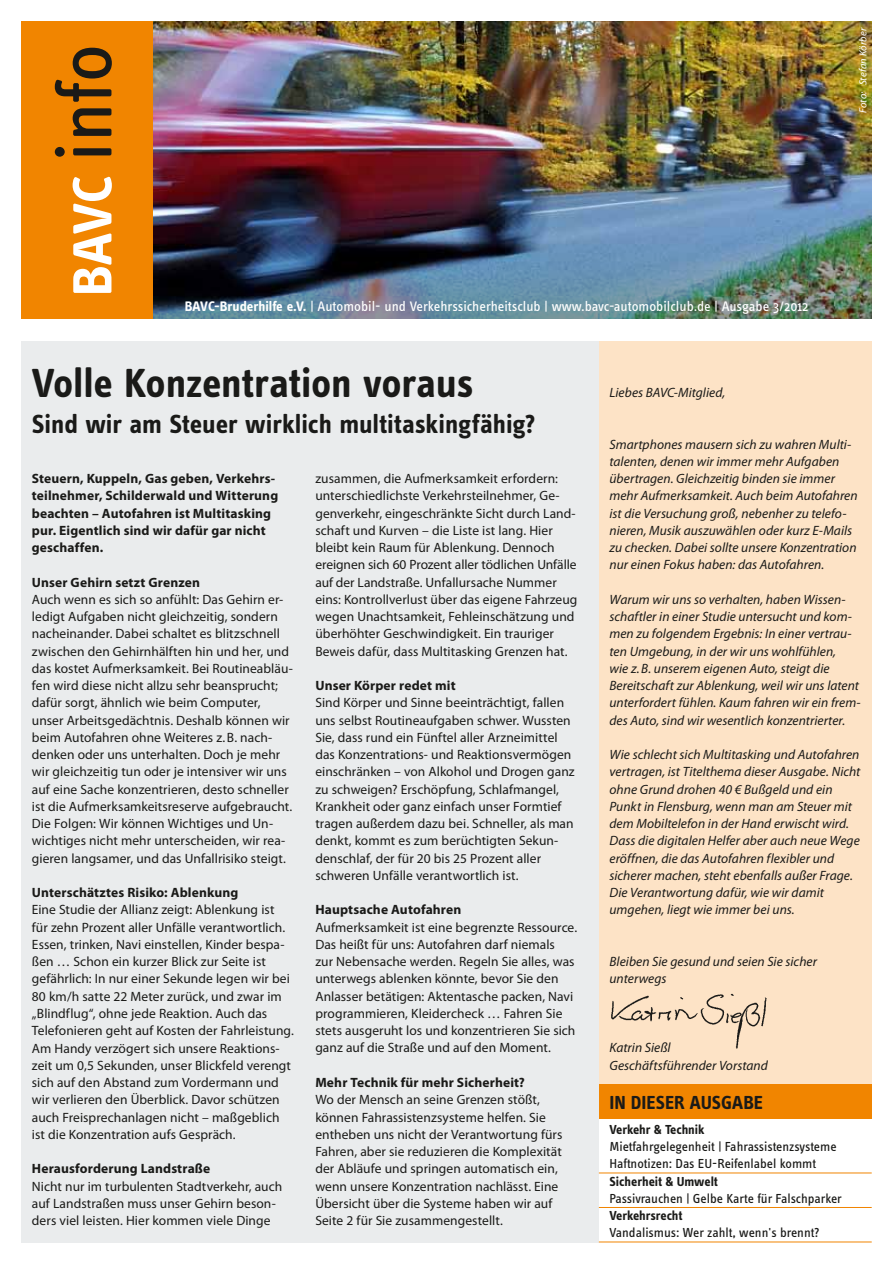
<style>
.page{position:relative;width:893px;height:1263px;background:#fff}
.page>*{position:absolute;margin:0;border:0;box-sizing:border-box;transform-origin:0 0}
.t1{font:700 57px "Info Text";color:#fff}
.t2{font:700 42px "Info Text";letter-spacing:-.01em;color:#1a1a18}
.t3{font:700 27px "Info Text";letter-spacing:-.005em;color:#1a1a18}
.t4{font:700 19.5px "Info Text";letter-spacing:-.005em;color:#1a1a18}
.t5{font:14.25px "Info Text";color:#fff}
.t6{font:13.5px/17.2px "Myriad Pro";letter-spacing:.005em;color:#1a1a18}
.t7{font:italic 13.5px/17.2px "Myriad Pro";letter-spacing:.005em;color:#1a1a18}
.t8{font:700 13.5px/17.2px "Myriad Pro";letter-spacing:.01em;color:#1a1a18}
.t9{font:13.5px/17.2px "Info Text";color:#1a1a18}
.t10{font:700 13.5px "Info Text";letter-spacing:-.005em;color:#1a1a18}
.t11{font:italic 10.5px "Myriad Pro";letter-spacing:.015em;color:#fff}
.s1{font-weight:400;font-size:79.5px;color:#1a1a18}
.s2{font-weight:700}
</style>
<div class="page">
<div style="left:21px;top:341px;width:578px;height:901px;background:#eaeced"></div>
<div style="left:599px;top:341px;width:273px;height:753px;background:#fde3c6"></div>
<img style="left:152px;top:21px;width:720px;height:221px">
<img style="left:611px;top:993px;width:156px;height:56px">
<img style="left:152px;top:242px;width:720px;height:77px">
<div style="left:21px;top:21px;width:131px;height:298px;background:#f18500"></div>
<hr style="left:599px;top:1172px;width:273px;height:1px;background:#f18500">
<hr style="left:599px;top:1207px;width:273px;height:1px;background:#f18500">
<hr style="left:599px;top:1241px;width:273px;height:1px;background:#f18500">
<div style="left:599px;top:1084px;width:273px;height:35px;background:#f18500"></div>
<h1 class="t1" style="left:60px;top:296px;width:254px;rotate:-90deg">BAVC <span class="s1">info</span></h1>
<p class="t11" style="left:857px;top:113px;width:87px;rotate:-90deg">Foto: Stefan Körber</p>
<p class="t5" style="left:185px;top:298px;width:625px"><span class="s2">BAVC-Bruderhilfe e.V.</span> | Automobil- und Verkehrssicherheitsclub | www.bavc-automobilclub.de | Ausgabe 3/2012</p>
<h2 class="t2" style="left:32px;top:359px;width:443px">Volle Konzentration voraus</h2>
<h3 class="t3" style="left:32px;top:408px;width:505px">Sind wir am Steuer wirklich multitaskingfähig?</h3>
<p class="t8" style="left:32px;top:469px;width:248px">Steuern, Kuppeln, Gas geben, Verkehrs&shy;teilnehmer, Schilderwald und Witterung beachten – Autofahren ist Multitasking pur. Eigentlich sind wir dafür gar nicht geschaffen.</p>
<p class="t8" style="left:32px;top:573px;width:170px">Unser Gehirn setzt Grenzen</p>
<p class="t6" style="left:32px;top:590px;width:262px">Auch wenn es sich so anfühlt: Das Gehirn er&shy;ledigt Aufgaben nicht gleichzeitig, sondern nacheinander. Dabei schaltet es blitzschnell zwischen den Gehirnhälften hin und her, und das kostet Aufmerksamkeit. Bei Routineabläu&shy;fen wird diese nicht allzu sehr beansprucht; dafür sorgt, ähnlich wie beim Computer, unser Arbeitsgedächtnis. Deshalb können wir beim Autofahren ohne Weiteres z.B. nach&shy;denken oder uns unterhalten. Doch je mehr wir gleichzeitig tun oder je intensiver wir uns auf eine Sache konzentrieren, desto schneller ist die Aufmerksamkeitsreserve aufgebraucht.<br>Die Folgen: Wir können Wichtiges und Un&shy;wichtiges nicht mehr unterscheiden, wir rea&shy;gieren langsamer, und das Unfallrisiko steigt.</p>
<p class="t8" style="left:32px;top:883px;width:208px">Unterschätztes Risiko: Ablenkung</p>
<p class="t6" style="left:32px;top:901px;width:264px">Eine Studie der Allianz zeigt: Ablenkung ist<br>für zehn Prozent aller Unfälle verantwortlich.<br>Essen, trinken, Navi einstellen, Kinder bespa&shy;ßen … Schon ein kurzer Blick zur Seite ist gefährlich: In nur einer Sekunde legen wir bei 80 km/h satte 22 Meter zurück, und zwar im „Blindflug“, ohne jede Reaktion. Auch das Telefonieren geht auf Kosten der Fahrleistung.<br>Am Handy verzögert sich unsere Reaktions&shy;zeit um 0,5 Sekunden, unser Blickfeld verengt sich auf den Abstand zum Vordermann und wir verlieren den Überblick. Davor schützen auch Freisprechanlagen nicht – maßgeblich ist die Konzentration aufs Gespräch.</p>
<p class="t8" style="left:32px;top:1160px;width:180px">Herausforderung Landstraße</p>
<p class="t6" style="left:32px;top:1177px;width:252px">Nicht nur im turbulenten Stadtverkehr, auch auf Landstraßen muss unser Gehirn beson&shy;ders viel leisten. Hier kommen viele Dinge</p>
<p class="t6" style="left:315px;top:470px;width:264px">zusammen, die Aufmerksamkeit erfordern: unterschiedlichste Verkehrsteilnehmer, Ge&shy;genverkehr, eingeschränkte Sicht durch Land&shy;schaft und Kurven – die Liste ist lang. Hier bleibt kein Raum für Ablenkung. Dennoch ereignen sich 60 Prozent aller tödlichen Unfälle auf der Landstraße. Unfallursache Nummer eins: Kontrollverlust über das eigene Fahrzeug wegen Unachtsamkeit, Fehleinschätzung und überhöhter Geschwindigkeit. Ein trauriger Beweis dafür, dass Multitasking Grenzen hat.</p>
<p class="t8" style="left:315px;top:676px;width:142px">Unser Körper redet mit</p>
<p class="t6" style="left:315px;top:694px;width:261px">Sind Körper und Sinne beeinträchtigt, fallen uns selbst Routineaufgaben schwer. Wussten Sie, dass rund ein Fünftel aller Arzneimittel das Konzentrations- und Reaktionsvermögen einschränken – von Alkohol und Drogen ganz zu schweigen? Erschöpfung, Schlafmangel, Krankheit oder ganz einfach unser Formtief tragen außerdem dazu bei. Schneller, als man denkt, kommt es zum berüchtigten Sekun&shy;denschlaf, der für 20 bis 25 Prozent aller schweren Unfälle verantwortlich ist.</p>
<p class="t8" style="left:315px;top:901px;width:148px">Hauptsache Autofahren</p>
<p class="t6" style="left:315px;top:918px;width:263px">Aufmerksamkeit ist eine begrenzte Ressource.<br>Das heißt für uns: Autofahren darf niemals<br>zur Nebensache werden. Regeln Sie alles, was unterwegs ablenken könnte, bevor Sie den Anlasser betätigen: Aktentasche packen, Navi programmieren, Kleidercheck … Fahren Sie stets ausgeruht los und konzentrieren Sie sich ganz auf die Straße und auf den Moment.</p>
<p class="t8" style="left:315px;top:1073px;width:211px">Mehr Technik für mehr Sicherheit?</p>
<p class="t6" style="left:315px;top:1091px;width:249px">Wo der Mensch an seine Grenzen stößt, können Fahrassistenzsysteme helfen. Sie entheben uns nicht der Verantwortung fürs Fahren, aber sie reduzieren die Komplexität der Abläufe und springen automatisch ein, wenn unsere Konzentration nachlässt. Eine Übersicht über die Systeme haben wir auf Seite 2 für Sie zusammengestellt.</p>
<p class="t7" style="left:609px;top:383px;width:117px">Liebes BAVC-Mitglied,</p>
<p class="t7" style="left:609px;top:435px;width:250px">Smartphones mausern sich zu wahren Multi&shy;talenten, denen wir immer mehr Aufgaben übertragen. Gleichzeitig binden sie immer mehr Aufmerksamkeit. Auch beim Autofahren ist die Versuchung groß, nebenher zu telefo&shy;nieren, Musik auszuwählen oder kurz E-Mails zu checken. Dabei sollte unsere Konzentration nur einen Fokus haben: das Autofahren.</p>
<p class="t7" style="left:609px;top:590px;width:253px">Warum wir uns so verhalten, haben Wissen&shy;schaftler in einer Studie untersucht und kom&shy;men zu folgendem Ergebnis: In einer vertrau&shy;ten Umgebung, in der wir uns wohlfühlen,<br>wie z.B. unserem eigenen Auto, steigt die Bereitschaft zur Ablenkung, weil wir uns latent unterfordert fühlen. Kaum fahren wir ein frem&shy;des Auto, sind wir wesentlich konzentrierter.</p>
<p class="t7" style="left:609px;top:746px;width:252px">Wie schlecht sich Multitasking und Autofahren vertragen, ist Titelthema dieser Ausgabe. Nicht ohne Grund drohen 40 € Bußgeld und ein Punkt in Flensburg, wenn man am Steuer mit dem Mobiltelefon in der Hand erwischt wird.<br>Dass die digitalen Helfer aber auch neue Wege eröffnen, die das Autofahren flexibler und sicherer machen, steht ebenfalls außer Frage.<br>Die Verantwortung dafür, wie wir damit umgehen, liegt wie immer bei uns.</p>
<p class="t7" style="left:609px;top:953px;width:209px">Bleiben Sie gesund und seien Sie sicher unterwegs</p>
<p class="t7" style="left:609px;top:1039px;width:160px">Katrin Sießl<br>Geschäftsführender Vorstand</p>
<h3 class="t4" style="left:609px;top:1091px;width:155px">IN DIESER AUSGABE</h3>
<p class="t10" style="left:609px;top:1121px;width:97px">Verkehr &amp; Technik</p>
<p class="t9" style="left:609px;top:1138px;width:229px">Mietfahrgelegenheit | Fahrassistenzsysteme<br>Haftnotizen: Das EU-Reifenlabel kommt</p>
<p class="t10" style="left:609px;top:1173px;width:110px">Sicherheit &amp; Umwelt</p>
<p class="t9" style="left:609px;top:1190px;width:234px">Passivrauchen | Gelbe Karte für Falschparker</p>
<p class="t10" style="left:609px;top:1208px;width:74px">Verkehrsrecht</p>
<p class="t9" style="left:609px;top:1224px;width:212px">Vandalismus: Wer zahlt, wenn's brennt?</p>
</div>
